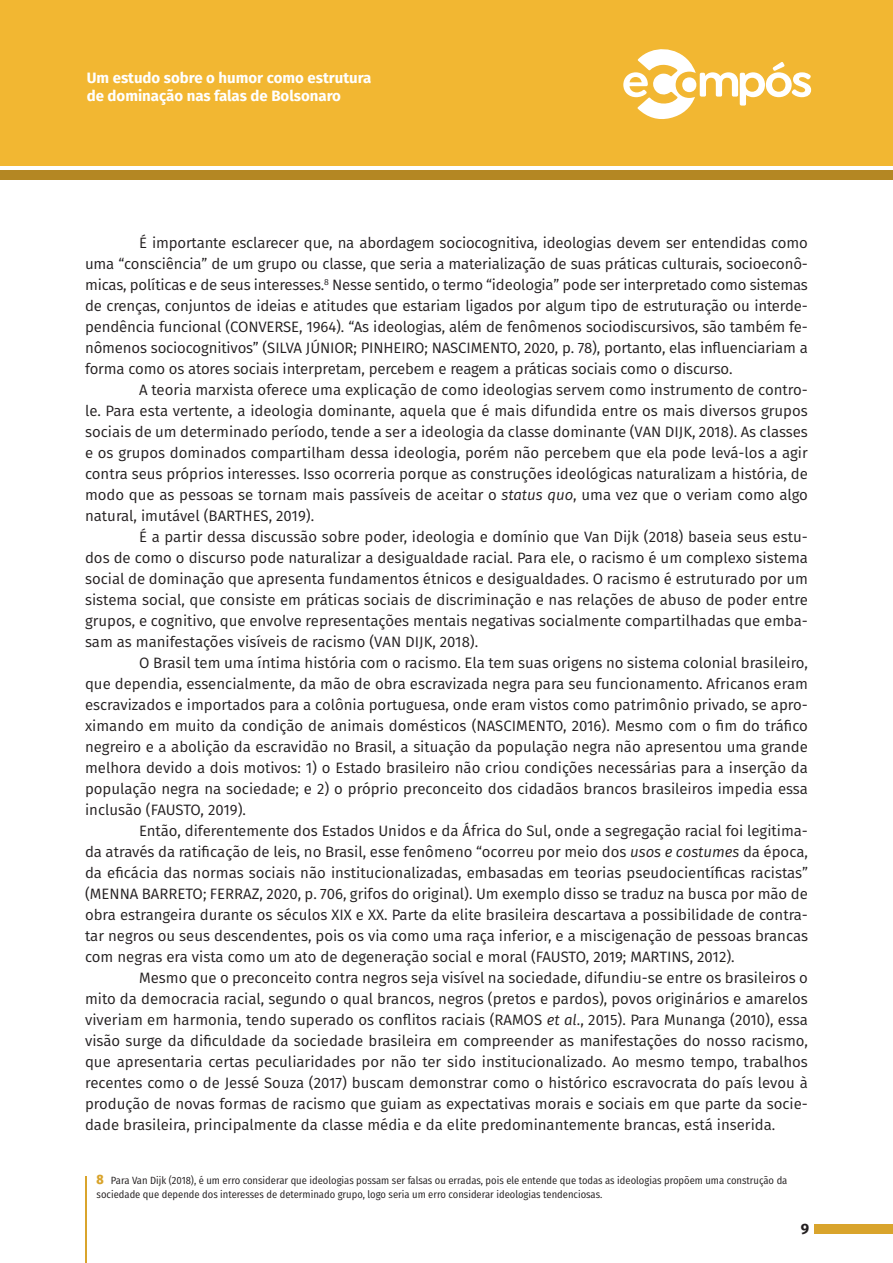
<style>
.page{position:relative;width:893px;height:1263px;background:#fff}
.page>*{position:absolute;margin:0;border:0;box-sizing:border-box;transform-origin:0 0}
.Texto{font:15px/21px "Fira Sans";color:#231f20;text-align:justify}
.t1{font:700 15px/18px "Fira Sans";color:#fff}
.t2{font:700 15px "Fira Sans";color:#231f20}
.Rodapé{font:10.5px/13.5px "Fira Sans Condensed";color:#231f20}
.s1{font-style:italic}
.s2{font-weight:800;font-size:13.5px;color:#d9a42c}
</style>
<div class="page">
<div style="left:0;top:0;width:893px;height:166px;background:#f2b732"></div>
<div style="left:0;top:170px;width:893px;height:10px;background:#b48723"></div>
<div style="left:814px;top:1224px;width:79px;height:9px;background:#d9a42c"></div>
<svg style="left:623px;top:49px;width:188px;height:70px"></svg>
<hr style="left:85px;top:1176px;width:1px;height:87px;background:#d9a42c">
<p class="t1" style="left:87px;top:68px;width:286px">Um estudo sobre o humor como estrutura de dominação nas falas de Bolsonaro</p>
<p class="Texto" style="left:85px;top:232px;width:724px;text-indent:54px">É importante esclarecer que, na abordagem sociocognitiva, ideologias devem ser entendidas como uma “consciência” de um grupo ou classe, que seria a materialização de suas práticas culturais, socioeconô&shy;micas, políticas e de seus interesses.<sup>8</sup> Nesse sentido, o termo “ideologia” pode ser interpretado como sistemas de crenças, conjuntos de ideias e atitudes que estariam ligados por algum tipo de estruturação ou interde&shy;pendência funcional (CONVERSE, 1964). “As ideologias, além de fenômenos sociodiscursivos, são também fe&shy;nômenos sociocognitivos” (SILVA JÚNIOR; PINHEIRO; NASCIMENTO, 2020, p. 78), portanto, elas influenciariam a forma como os atores sociais interpretam, percebem e reagem a práticas sociais como o discurso.</p>
<p class="Texto" style="left:85px;top:379px;width:724px;text-indent:54px">A teoria marxista oferece uma explicação de como ideologias servem como instrumento de contro&shy;le. Para esta vertente, a ideologia dominante, aquela que é mais difundida entre os mais diversos grupos sociais de um determinado período, tende a ser a ideologia da classe dominante (VAN DIJK, 2018). As classes e os grupos dominados compartilham dessa ideologia, porém não percebem que ela pode levá-los a agir contra seus próprios interesses. Isso ocorreria porque as construções ideológicas naturalizam a história, de modo que as pessoas se tornam mais passíveis de aceitar o <span class="s1">status quo</span>, uma vez que o veriam como algo natural, imutável (BARTHES, 2019).</p>
<p class="Texto" style="left:85px;top:526px;width:724px;text-indent:54px">É a partir dessa discussão sobre poder, ideologia e domínio que Van Dijk (2018) baseia seus estu&shy;dos de como o discurso pode naturalizar a desigualdade racial. Para ele, o racismo é um complexo sistema social de dominação que apresenta fundamentos étnicos e desigualdades. O racismo é estruturado por um sistema social, que consiste em práticas sociais de discriminação e nas relações de abuso de poder entre grupos, e cognitivo, que envolve representações mentais negativas socialmente compartilhadas que emba&shy;sam as manifestações visíveis de racismo (VAN DIJK, 2018).</p>
<p class="Texto" style="left:85px;top:652px;width:724px;text-indent:54px">O Brasil tem uma íntima história com o racismo. Ela tem suas origens no sistema colonial brasileiro, que dependia, essencialmente, da mão de obra escravizada negra para seu funcionamento. Africanos eram escravizados e importados para a colônia portuguesa, onde eram vistos como patrimônio privado, se apro&shy;ximando em muito da condição de animais domésticos (NASCIMENTO, 2016). Mesmo com o fim do tráfico negreiro e a abolição da escravidão no Brasil, a situação da população negra não apresentou uma grande melhora devido a dois motivos: 1) o Estado brasileiro não criou condições necessárias para a inserção da população negra na sociedade; e 2) o próprio preconceito dos cidadãos brancos brasileiros impedia essa inclusão (FAUSTO, 2019).</p>
<p class="Texto" style="left:85px;top:820px;width:724px;text-indent:54px">Então, diferentemente dos Estados Unidos e da África do Sul, onde a segregação racial foi legitima&shy;da através da ratificação de leis, no Brasil, esse fenômeno “ocorreu por meio dos <span class="s1">usos e costumes</span> da época, da eficácia das normas sociais não institucionalizadas, embasadas em teorias pseudocientíficas racistas” (MENNA BARRETO; FERRAZ, 2020, p. 706, grifos do original). Um exemplo disso se traduz na busca por mão de obra estrangeira durante os séculos XIX e XX. Parte da elite brasileira descartava a possibilidade de contra&shy;tar negros ou seus descendentes, pois os via como uma raça inferior, e a miscigenação de pessoas brancas com negras era vista como um ato de degeneração social e moral (FAUSTO, 2019; MARTINS, 2012).</p>
<p class="Texto" style="left:85px;top:967px;width:724px;text-indent:54px">Mesmo que o preconceito contra negros seja visível na sociedade, difundiu-se entre os brasileiros o mito da democracia racial, segundo o qual brancos, negros (pretos e pardos), povos originários e amarelos viveriam em harmonia, tendo superado os conflitos raciais (RAMOS <span class="s1">et al</span>., 2015). Para Munanga (2010), essa visão surge da dificuldade da sociedade brasileira em compreender as manifestações do nosso racismo, que apresentaria certas peculiaridades por não ter sido institucionalizado. Ao mesmo tempo, trabalhos recentes como o de Jessé Souza (2017) buscam demonstrar como o histórico escravocrata do país levou à produção de novas formas de racismo que guiam as expectativas morais e sociais em que parte da socie&shy;dade brasileira, principalmente da classe média e da elite predominantemente brancas, está inserida.</p>
<p class="Rodapé" style="left:97px;top:1173px;width:692px"><span class="s2">8</span> Para Van Dijk (2018), é um erro considerar que ideologias possam ser falsas ou erradas, pois ele entende que todas as ideologias propõem uma construção da sociedade que depende dos interesses de determinado grupo, logo seria um erro considerar ideologias tendenciosas.</p>
<p class="t2" style="left:801px;top:1216px;width:10px">9</p>
</div>
